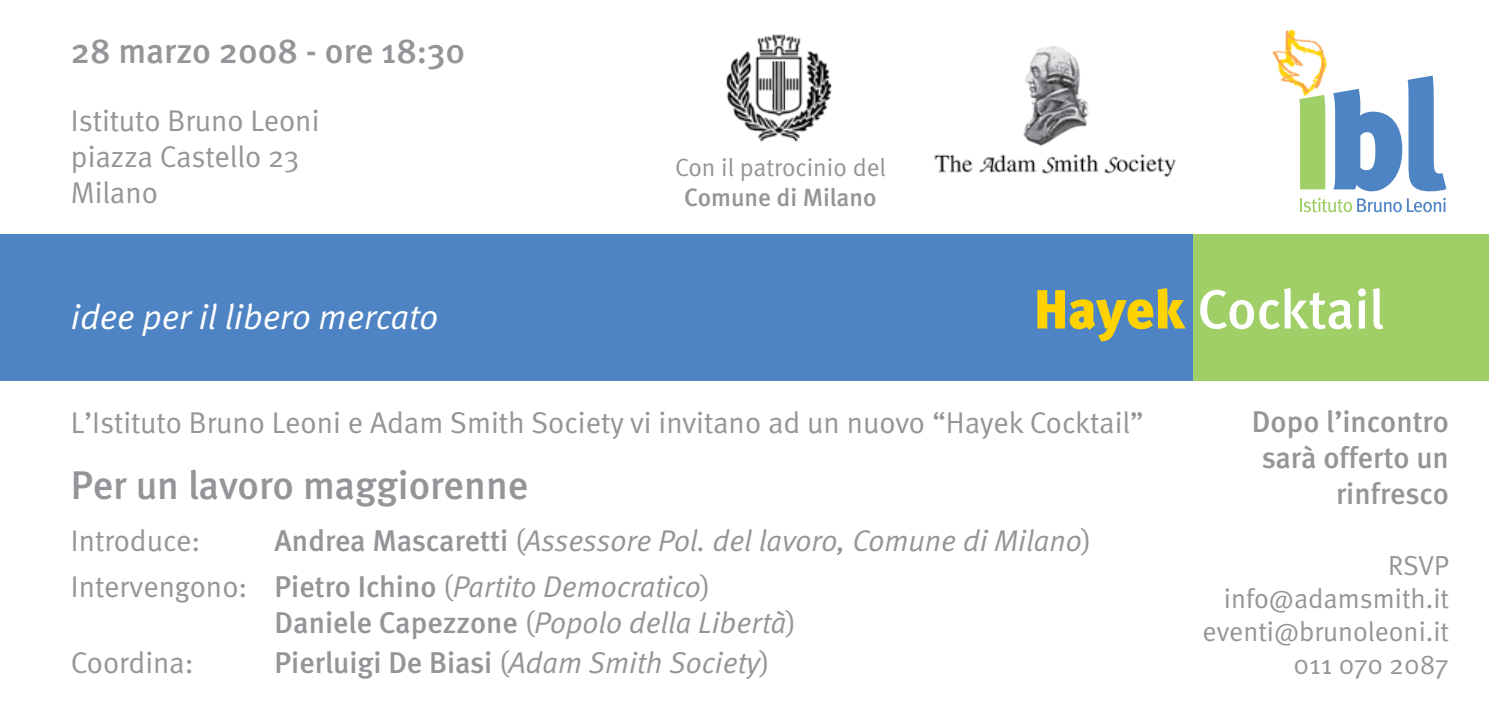
<style>
.page{position:relative;width:1489px;height:709px;background:#fff}
.page>*{position:absolute;margin:0;border:0;box-sizing:border-box;transform-origin:0 0}
.t1{font:500 55px "Meta";letter-spacing:-.005em;color:#fff}
.t2{font:500 40px "Meta";color:#939598}
.t3{font:italic 35px "Meta Normal LF";color:#fff}
.t4{font:500 35px "Meta";color:#939598}
.t5{font:italic 30px/36px "Meta Normal";color:#939598}
.t6{font:30px "Meta Normal LF";color:#939598}
.t7{font:500 30px/36px "Meta";color:#939598;text-align:right}
.t8{font:30px/36px "Meta Normal";color:#939598}
.t9{font:27.5px/33px "Meta Normal";color:#939598;text-align:right}
.t10{font:25px "Meta Normal LF";color:#939598}
.t11{font:500 25px "Meta";color:#939598}
.s1{font-family:"Meta Black LF";font-weight:400;color:#ffd200}
.s2{font-family:"Meta";font-weight:500;font-style:normal}
.s3{font-style:normal}
.s4{font-family:"Meta Normal";font-weight:400}
.s5{font-family:"Meta Normal";font-weight:400;font-style:italic}
</style>
<div class="page">
<div style="left:0;top:234px;width:1193px;height:147px;background:#4e84c4"></div>
<div style="left:1193px;top:234px;width:295px;height:147px;background:#a0ce67"></div>
<svg style="left:1333px;top:76px;width:113px;height:115px"></svg>
<div style="left:1300px;top:108px;width:25px;height:81px;background:#a0ce67"></div>
<svg style="left:1300px;top:198px;width:145px;height:14px"></svg>
<img style="left:1272px;top:29px;width:69px;height:79px">
<img style="left:934px;top:46px;width:242px;height:132px">
<img style="left:726px;top:34px;width:106px;height:108px">
<p class="t4" style="left:71px;top:31px;width:396px">28 marzo 2008 - ore 18:30</p>
<p class="t8" style="left:71px;top:103px;width:250px">Istituto Bruno Leoni piazza Castello 23<br>Milano</p>
<p class="t3" style="left:71px;top:296px;width:368px">idee per il libero mercato</p>
<p class="t10" style="left:675px;top:152px;width:212px">Con il patrocinio del</p>
<p class="t11" style="left:684px;top:182px;width:194px">Comune di Milano</p>
<h1 class="t1" style="left:1034px;top:277px;width:351px"><span class="s1">Hayek</span> Cocktail</h1>
<p class="t6" style="left:71px;top:405px;width:1074px">L’Istituto Bruno Leoni e Adam Smith Society vi invitano ad un nuovo “Hayek Cocktail”</p>
<p class="t7" style="left:1251px;top:404px;width:198px">Dopo l’incontro sarà offerto un rinfresco</p>
<p class="t8" style="left:71px;top:522px;width:131px">Introduce:</p>
<p class="t5" style="left:274px;top:522px;width:818px"><span class="s2">Andrea Mascaretti</span> <span class="s3">(</span>Assessore Pol. del lavoro, Comune di Milano<span class="s3">)</span></p>
<h2 class="t2" style="left:71px;top:461px;width:459px">Per un lavoro maggiorenne</h2>
<p class="t9" style="left:1202px;top:548px;width:248px">RSVP info@adamsmith.it eventi@brunoleoni.it<br>011 070 2087</p>
<p class="t5" style="left:274px;top:568px;width:523px;text-indent:-204px"><span class="s3">Intervengono:</span> <span class="s2">Pietro Ichino</span> <span class="s3">(</span>Partito Democratico<span class="s3">)<br></span><span class="s2">Daniele Capezzone</span> <span class="s3">(</span>Popolo della Libertà<span class="s3">)</span></p>
<p class="t8" style="left:71px;top:644px;width:124px">Coordina:</p>
<p class="t7" style="left:274px;top:645px;width:496px">Pierluigi De Biasi <span class="s4">(</span><span class="s5">Adam Smith Society</span><span class="s4">)</span></p>
</div>
